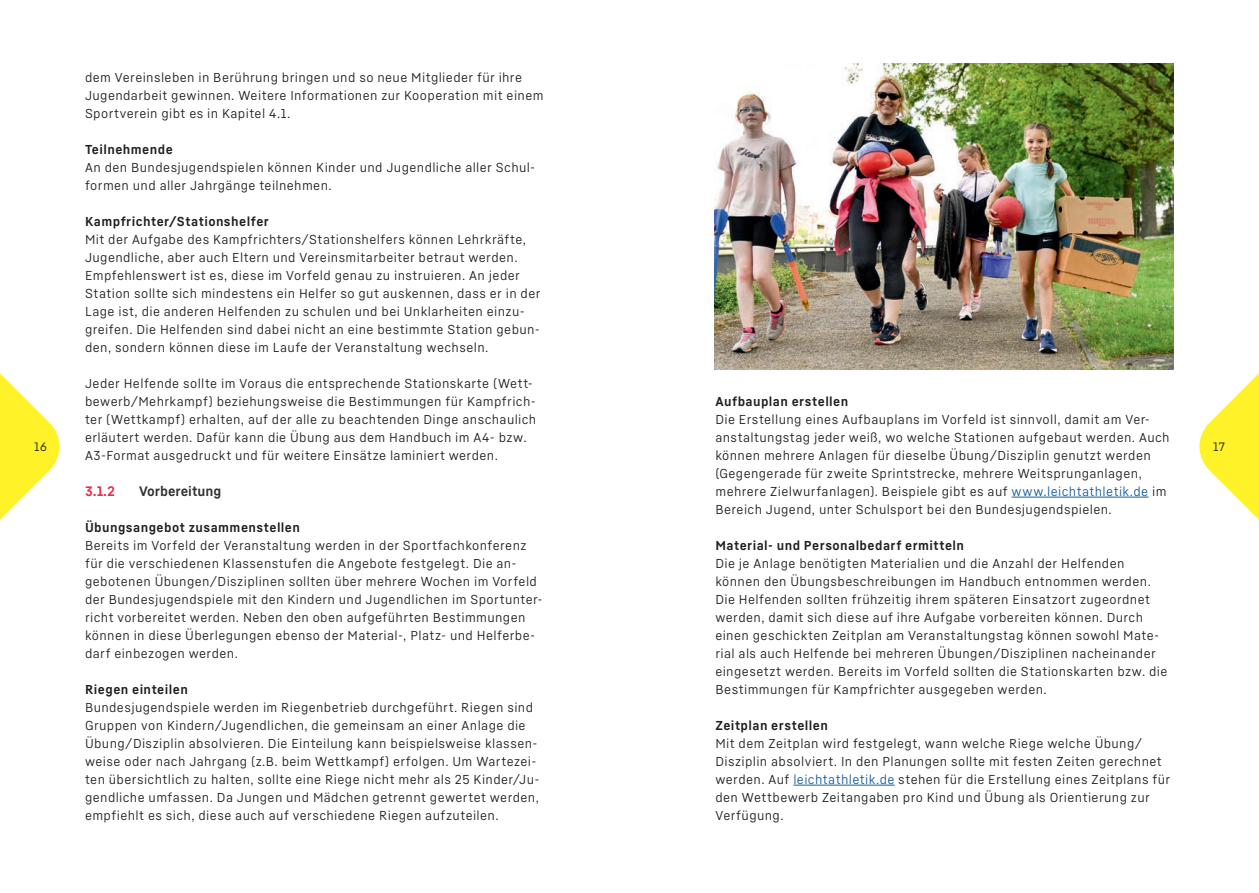
<style>
.page{position:relative;width:1259px;height:893px;background:#fff}
.page>*{position:absolute;margin:0;border:0;box-sizing:border-box;transform-origin:0 0}
.t1{font:700 13.5px "Fabrikat Normal";color:#2e3134}
.t2{font:700 13.5px "Fabrikat Normal";color:#ed2a47}
.t3{font:12.75px/18px "Fabrikat Normal";letter-spacing:.03em;color:#231f20}
.t4{font:700 12.75px "Fabrikat Normal";letter-spacing:.035em;color:#231f20}
.t5{font:12px "Fabrikat Normal";color:#231f20}
.s1{color:#175d9e}
</style>
<div class="page">
<img style="left:714px;top:64px;width:460px;height:306px">
<svg style="left:0;top:373px;width:60px;height:147px"></svg>
<svg style="left:1199px;top:373px;width:60px;height:147px"></svg>
<hr style="left:1011px;top:497px;width:137px;height:1px;background:#175d9e">
<hr style="left:793px;top:785px;width:101px;height:1px;background:#175d9e">
<p class="t3" style="left:85px;top:68px;width:460px">dem Vereinsleben in Berührung bringen und so neue Mitglieder für ihre<br>Jugendarbeit gewinnen. Weitere Informationen zur Kooperation mit einem<br>Sportverein gibt es in Kapitel 4.1.</p>
<p class="t4" style="left:85px;top:141px;width:89px">Teilnehmende</p>
<p class="t3" style="left:85px;top:158px;width:452px">An den Bundesjugendspielen können Kinder und Jugendliche aller Schul&shy;formen und aller Jahrgänge teilnehmen.</p>
<p class="t4" style="left:85px;top:213px;width:185px">Kampfrichter/Stationshelfer</p>
<p class="t3" style="left:85px;top:230px;width:457px">Mit der Aufgabe des Kampfrichters/Stationshelfers können Lehrkräfte, Jugendliche, aber auch Eltern und Vereinsmitarbeiter betraut werden.<br>Empfehlenswert ist es, diese im Vorfeld genau zu instruieren. An jeder Station sollte sich mindestens ein Helfer so gut auskennen, dass er in der Lage ist, die anderen Helfenden zu schulen und bei Unklarheiten einzu&shy;greifen. Die Helfenden sind dabei nicht an eine bestimmte Station gebun&shy;den, sondern können diese im Laufe der Veranstaltung wechseln.</p>
<p class="t3" style="left:85px;top:374px;width:453px">Jeder Helfende sollte im Voraus die entsprechende Stationskarte (Wett&shy;bewerb/Mehrkampf) beziehungsweise die Bestimmungen für Kampfrich&shy;ter (Wettkampf) erhalten, auf der alle zu beachtenden Dinge anschaulich erläutert werden. Dafür kann die Übung aus dem Handbuch im A4- bzw.<br>A3-Format ausgedruckt und für weitere Einsätze laminiert werden.</p>
<p class="t2" style="left:85px;top:482px;width:31px">3.1.2</p>
<p class="t1" style="left:139px;top:482px;width:84px">Vorbereitung</p>
<p class="t4" style="left:85px;top:519px;width:216px">Übungsangebot zusammenstellen</p>
<p class="t3" style="left:85px;top:536px;width:459px">Bereits im Vorfeld der Veranstaltung werden in der Sportfachkonferenz für die verschiedenen Klassenstufen die Angebote festgelegt. Die an&shy;gebotenen Übungen/Disziplinen sollten über mehrere Wochen im Vorfeld der Bundesjugendspiele mit den Kindern und Jugendlichen im Sportunter&shy;richt vorbereitet werden. Neben den oben aufgeführten Bestimmungen können in diese Überlegungen ebenso der Material-, Platz- und Helferbe&shy;darf einbezogen werden.</p>
<p class="t4" style="left:85px;top:681px;width:104px">Riegen einteilen</p>
<p class="t3" style="left:85px;top:698px;width:456px">Bundesjugendspiele werden im Riegenbetrieb durchgeführt. Riegen sind Gruppen von Kindern/Jugendlichen, die gemeinsam an einer Anlage die Übung/Disziplin absolvieren. Die Einteilung kann beispielsweise klassen&shy;weise oder nach Jahrgang (z.B. beim Wettkampf) erfolgen. Um Wartezei&shy;ten übersichtlich zu halten, sollte eine Riege nicht mehr als 25 Kinder/Ju&shy;gendliche umfassen. Da Jungen und Mädchen getrennt gewertet werden, empfiehlt es sich, diese auch auf verschiedene Riegen aufzuteilen.</p>
<p class="t4" style="left:715px;top:393px;width:134px">Aufbauplan erstellen</p>
<p class="t3" style="left:715px;top:410px;width:456px">Die Erstellung eines Aufbauplans im Vorfeld ist sinnvoll, damit am Ver&shy;anstaltungstag jeder weiß, wo welche Stationen aufgebaut werden. Auch können mehrere Anlagen für dieselbe Übung/Disziplin genutzt werden (Gegengerade für zweite Sprintstrecke, mehrere Weitsprunganlagen, mehrere Zielwurfanlagen). Beispiele gibt es auf <span class="s1">www.leichtathletik.de</span> im Bereich Jugend, unter Schulsport bei den Bundesjugendspielen.</p>
<p class="t4" style="left:715px;top:537px;width:250px">Material- und Personalbedarf ermitteln</p>
<p class="t3" style="left:715px;top:554px;width:453px">Die je Anlage benötigten Materialien und die Anzahl der Helfenden können den Übungsbeschreibungen im Handbuch entnommen werden.<br>Die Helfenden sollten frühzeitig ihrem späteren Einsatzort zugeordnet werden, damit sich diese auf ihre Aufgabe vorbereiten können. Durch einen geschickten Zeitplan am Veranstaltungstag können sowohl Mate&shy;rial als auch Helfende bei mehreren Übungen/Disziplinen nacheinander eingesetzt werden. Bereits im Vorfeld sollten die Stationskarten bzw. die Bestimmungen für Kampfrichter ausgegeben werden.</p>
<p class="t4" style="left:715px;top:717px;width:114px">Zeitplan erstellen</p>
<p class="t3" style="left:715px;top:734px;width:456px">Mit dem Zeitplan wird festgelegt, wann welche Riege welche Übung/ Disziplin absolviert. In den Planungen sollte mit festen Zeiten gerechnet werden. Auf <span class="s1">leichtathletik.de</span> stehen für die Erstellung eines Zeitplans für den Wettbewerb Zeitangaben pro Kind und Übung als Orientierung zur Verfügung.</p>
<p class="t5" style="left:34px;top:439px;width:14px">16</p>
<p class="t5" style="left:1213px;top:439px;width:13px">17</p>
</div>
